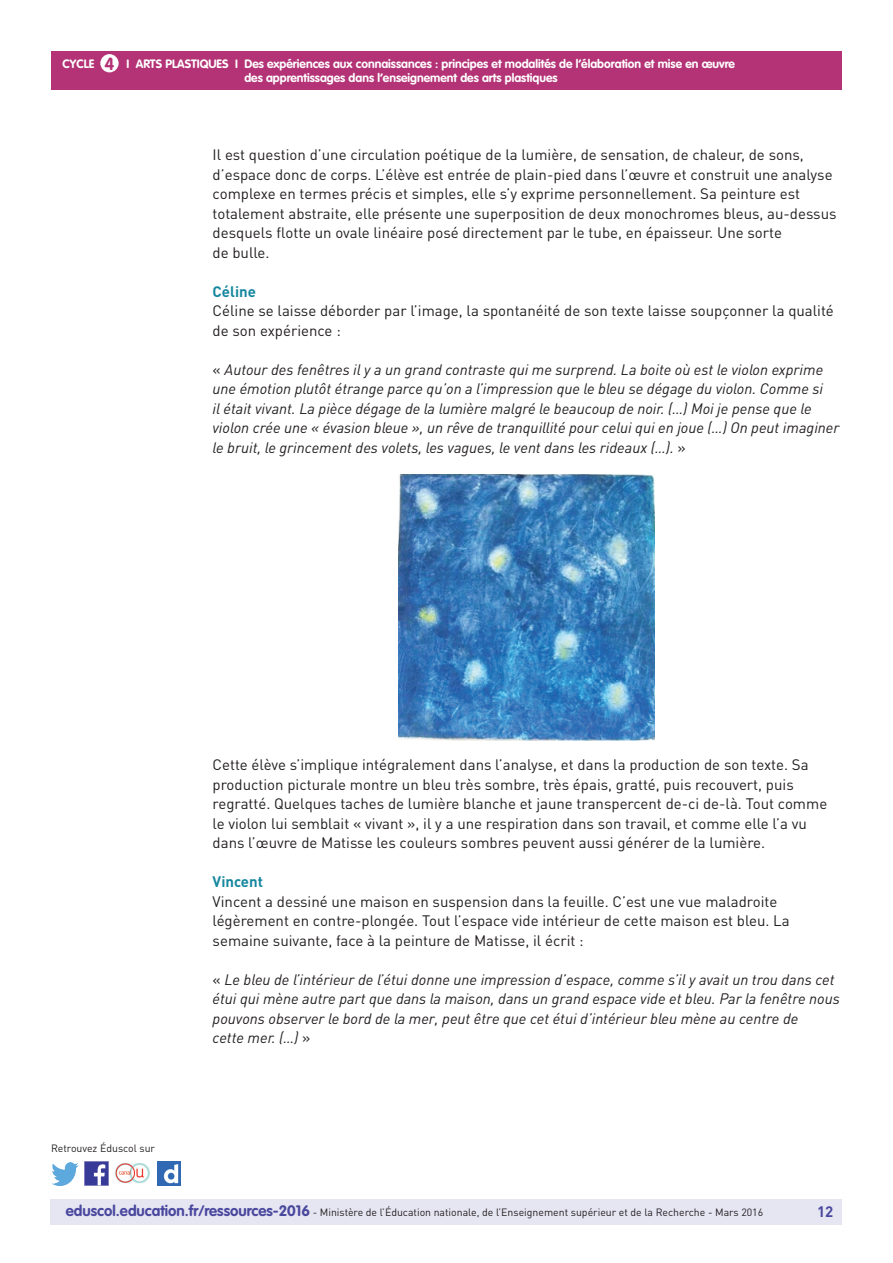
<style>
.page{position:relative;width:893px;height:1263px;background:#fff}
.page>*{position:absolute;margin:0;border:0;box-sizing:border-box;transform-origin:0 0}
.t1{font:700 17.25px "VAG Rounded Std";color:#b43376}
.t2{font:15px/19.5px "DIN Pro";color:#231f20}
.t3{font:italic 15px/19.5px "DIN Pro";color:#231f20}
.t4{font:700 15px "DIN Pro";color:#16879f}
.t5{font:700 15px "DIN Pro";color:#4a489e}
.t6{font:700 12px/14.4px "VAG Rounded Std";color:#fff}
.t7{font:10.5px "DIN Pro";color:#231f20}
.s1{font-style:normal}
.s2{font-family:"VAG Rounded Std";font-weight:700;font-size:15px;color:#4a489e}
</style>
<div class="page">
<div style="left:50px;top:1199px;width:791px;height:26px;background:#e6e5f2"></div>
<img style="left:85px;top:1162px;width:23px;height:23px">
<img style="left:51px;top:1163px;width:28px;height:22px">
<img style="left:158px;top:1162px;width:22px;height:23px">
<img style="left:115px;top:1163px;width:35px;height:21px">
<div style="left:51px;top:51px;width:791px;height:39px;background:#b43376"></div>
<div style="left:100px;top:54px;width:19px;height:18px;background:#fff;border-radius:50%"></div>
<img style="left:399px;top:474px;width:255px;height:266px">
<p class="t1" style="left:105px;top:53px;width:11px">4</p>
<p class="t6" style="left:63px;top:57px;width:28px">CYCLE</p>
<p class="t6" style="left:244px;top:57px;width:491px;text-indent:-118px">I Arts plastiques I Des expériences aux connaissances : principes et modalités de l’élaboration et mise en œuvre des apprentissages dans l’enseignement des arts plastiques</p>
<p class="t2" style="left:213px;top:145px;width:625px">Il est question d’une circulation poétique de la lumière, de sensation, de chaleur, de sons, d’espace donc de corps. L’élève est entrée de plain-pied dans l’œuvre et construit une analyse complexe en termes précis et simples, elle s’y exprime personnellement. Sa peinture est totalement abstraite, elle présente une superposition de deux monochromes bleus, au-dessus desquels flotte un ovale linéaire posé directement par le tube, en épaisseur. Une sorte<br>de bulle.</p>
<p class="t4" style="left:213px;top:281px;width:45px">Céline</p>
<p class="t2" style="left:213px;top:301px;width:623px">Céline se laisse déborder par l’image, la spontanéité de son texte laisse soupçonner la qualité de son expérience :</p>
<p class="t3" style="left:213px;top:359px;width:628px"><span class="s1">«</span> Autour des fenêtres il y a un grand contraste qui me surprend. La boite où est le violon exprime une émotion plutôt étrange parce qu’on a l’impression que le bleu se dégage du violon. Comme si<br>il était vivant. La pièce dégage de la lumière malgré le beaucoup de noir. (…) Moi je pense que le violon crée une « évasion bleue », un rêve de tranquillité pour celui qui en joue (…) On peut imaginer le bruit, le grincement des volets, les vagues, le vent dans les rideaux (…). <span class="s1">»</span></p>
<p class="t7" style="left:51px;top:1141px;width:106px">Retrouvez Éduscol sur</p>
<p class="t2" style="left:213px;top:755px;width:616px">Cette élève s’implique intégralement dans l’analyse, et dans la production de son texte. Sa production picturale montre un bleu très sombre, très épais, gratté, puis recouvert, puis regratté. Quelques taches de lumière blanche et jaune transpercent de-ci de-là. Tout comme le violon lui semblait « vivant », il y a une respiration dans son travail, et comme elle l’a vu dans l’œuvre de Matisse les couleurs sombres peuvent aussi générer de la lumière.</p>
<p class="t4" style="left:213px;top:872px;width:52px">Vincent</p>
<p class="t2" style="left:213px;top:891px;width:579px">Vincent a dessiné une maison en suspension dans la feuille. C’est une vue maladroite légèrement en contre-plongée. Tout l’espace vide intérieur de cette maison est bleu. La semaine suivante, face à la peinture de Matisse, il écrit :</p>
<p class="t3" style="left:213px;top:969px;width:629px"><span class="s1">«</span> Le bleu de l’intérieur de l’étui donne une impression d’espace, comme s’il y avait un trou dans cet étui qui mène autre part que dans la maison, dans un grand espace vide et bleu. Par la fenêtre nous pouvons observer le bord de la mer, peut être que cet étui d’intérieur bleu mène au centre de<br>cette mer. (…) <span class="s1">»</span></p>
<p class="t7" style="left:66px;top:1205px;width:699px"><span class="s2">eduscol.education.fr/ressources-2016</span> - Ministère de l’Éducation nationale, de l’Enseignement supérieur et de la Recherche - Mars 2016</p>
<p class="t5" style="left:817px;top:1201px;width:18px">12</p>
</div>
